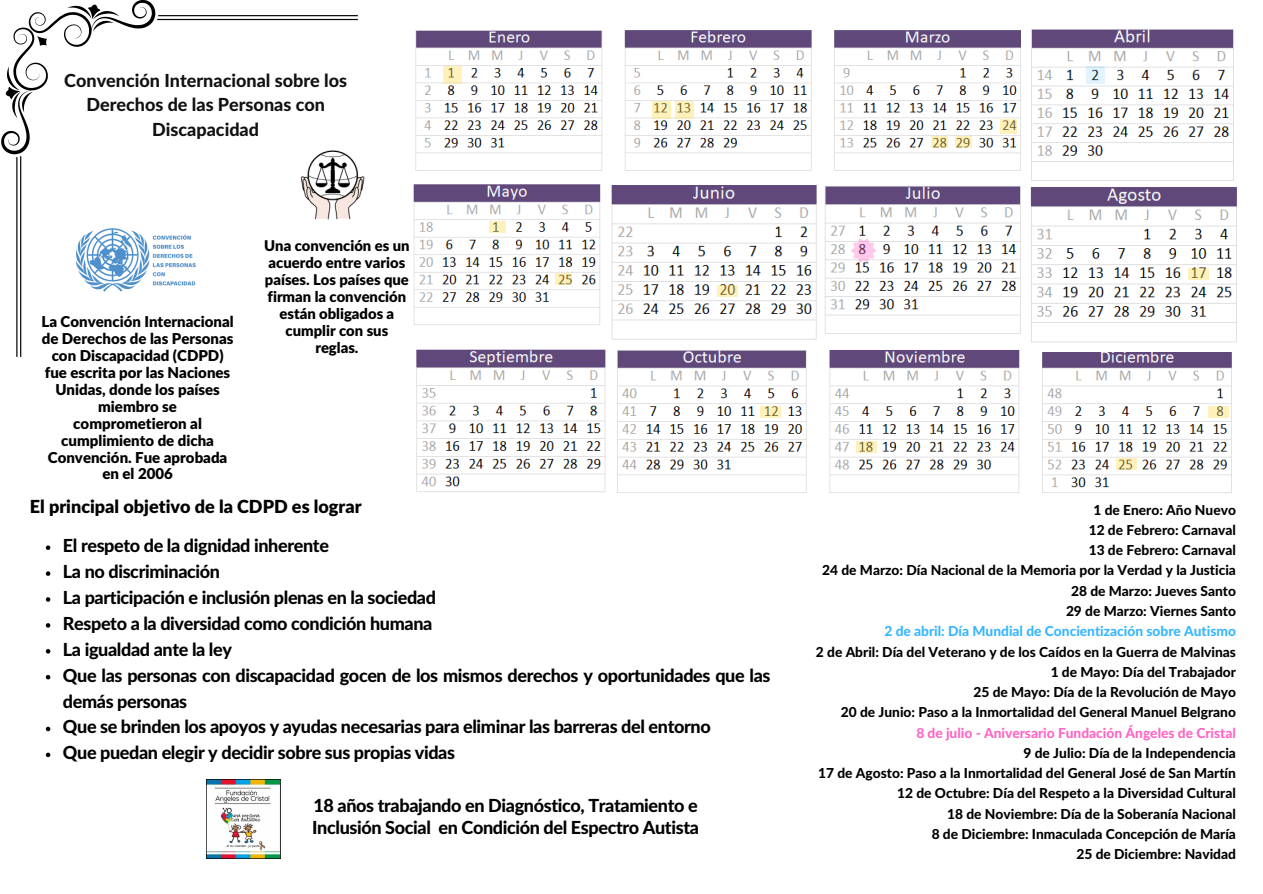
<style>
.page{position:relative;width:1263px;height:894px;background:#fff}
.page>*{position:absolute;margin:0;border:0;box-sizing:border-box;transform-origin:0 0}
.t1{font:800 18px/22.5px "Lato Latin";letter-spacing:-.02em;color:#000}
.t2{font:800 18px/24.8px "Lato Latin";color:#111;text-align:center}
.t3{font:900 18px "Lato Latin";color:#000}
.t4{font:900 15px/16.8px "Lato Latin";color:#000;text-align:center}
.t5{font:900 14.85px/16.8px "Lato Latin";color:#000;text-align:center}
.t6{font:800 13.8px/20.2px "Lato Latin";color:#000;text-align:right}
.t7{font:800 13.8px "Lato Latin";color:#38b6ff}
.t8{font:800 13.8px "Lato Latin";color:#ff66c4}
</style>
<div class="page">
<svg style="left:1px;top:0;width:357px;height:357px"></svg>
<img style="left:207px;top:779px;width:74px;height:78px">
<img style="left:415px;top:30px;width:606px;height:141px">
<img style="left:617px;top:350px;width:615px;height:143px">
<img style="left:1031px;top:29px;width:203px;height:152px">
<img style="left:413px;top:184px;width:188px;height:141px">
<img style="left:611px;top:185px;width:206px;height:155px">
<img style="left:825px;top:186px;width:196px;height:148px">
<svg style="left:850px;top:238px;width:26px;height:25px"></svg>
<img style="left:1023px;top:187px;width:214px;height:164px">
<img style="left:416px;top:349px;width:190px;height:143px">
<svg style="left:443px;top:66px;width:19px;height:18px"></svg>
<svg style="left:652px;top:101px;width:19px;height:18px"></svg>
<svg style="left:675px;top:101px;width:19px;height:18px"></svg>
<svg style="left:1000px;top:119px;width:17px;height:14px"></svg>
<svg style="left:1086px;top:66px;width:19px;height:18px"></svg>
<svg style="left:931px;top:136px;width:17px;height:12px"></svg>
<svg style="left:955px;top:136px;width:16px;height:12px"></svg>
<svg style="left:489px;top:221px;width:17px;height:12px"></svg>
<svg style="left:555px;top:273px;width:17px;height:11px"></svg>
<svg style="left:717px;top:284px;width:20px;height:12px"></svg>
<svg style="left:1188px;top:268px;width:20px;height:11px"></svg>
<svg style="left:760px;top:406px;width:20px;height:11px"></svg>
<svg style="left:857px;top:441px;width:20px;height:11px"></svg>
<svg style="left:1208px;top:406px;width:21px;height:11px"></svg>
<svg style="left:1116px;top:457px;width:20px;height:12px"></svg>
<img style="left:296px;top:148px;width:69px;height:73px">
<img style="left:74px;top:223px;width:132px;height:74px">
<svg style="left:46px;top:545px;width:4px;height:5px"></svg>
<svg style="left:46px;top:571px;width:4px;height:4px"></svg>
<svg style="left:46px;top:597px;width:4px;height:4px"></svg>
<svg style="left:46px;top:623px;width:4px;height:4px"></svg>
<svg style="left:46px;top:649px;width:4px;height:4px"></svg>
<svg style="left:46px;top:675px;width:4px;height:4px"></svg>
<svg style="left:46px;top:726px;width:4px;height:5px"></svg>
<svg style="left:46px;top:752px;width:4px;height:5px"></svg>
<p class="t2" style="left:64px;top:69px;width:284px">Convención Internacional sobre los<br>Derechos de las Personas con<br>Discapacidad</p>
<p class="t5" style="left:264px;top:238px;width:147px">Una convención es un acuerdo entre varios países. Los países que firman la convención están obligados a cumplir con sus reglas.</p>
<p class="t4" style="left:42px;top:314px;width:194px">La Convención Internacional de Derechos de las Personas con Discapacidad (CDPD) fue escrita por las Naciones<br>Unidas, donde los países miembro se comprometieron al cumplimiento de dicha<br>Convención. Fue aprobada en el 2006</p>
<p class="t3" style="left:30px;top:498px;width:333px">El principal objetivo de la CDPD es lograr</p>
<p class="t1" style="left:63px;top:535px;width:268px">El respeto de la dignidad inherente</p>
<p class="t1" style="left:63px;top:561px;width:159px">La no discriminación</p>
<p class="t1" style="left:63px;top:587px;width:375px">La participación e inclusión plenas en la sociedad</p>
<p class="t1" style="left:63px;top:613px;width:371px">Respeto a la diversidad como condición humana</p>
<p class="t1" style="left:63px;top:639px;width:171px">La igualdad ante la ley</p>
<p class="t1" style="left:63px;top:663px;width:709px;line-height:25.8px">Que las personas con discapacidad gocen de los mismos derechos y oportunidades que las demás personas</p>
<p class="t1" style="left:63px;top:716px;width:649px">Que se brinden los apoyos y ayudas necesarias para eliminar las barreras del entorno</p>
<p class="t1" style="left:63px;top:742px;width:394px">Que puedan elegir y decidir sobre sus propias vidas</p>
<p class="t1" style="left:312px;top:794px;width:388px">18 años trabajando en Diagnóstico, Tratamiento e<br>Inclusión Social en Condición del Espectro Autista</p>
<p class="t6" style="left:1093px;top:500px;width:144px">1 de Enero: Año Nuevo</p>
<p class="t6" style="left:1089px;top:520px;width:149px">12 de Febrero: Carnaval</p>
<p class="t6" style="left:1089px;top:540px;width:149px">13 de Febrero: Carnaval</p>
<p class="t6" style="left:822px;top:561px;width:415px">24 de Marzo: Día Nacional de la Memoria por la Verdad y la Justicia</p>
<p class="t6" style="left:1071px;top:581px;width:166px">28 de Marzo: Jueves Santo</p>
<p class="t6" style="left:1066px;top:601px;width:171px">29 de Marzo: Viernes Santo</p>
<p class="t7" style="left:884px;top:625px;width:353px">2 de abril: Día Mundial de Concientización sobre Autismo</p>
<p class="t6" style="left:816px;top:642px;width:421px">2 de Abril: Día del Veterano y de los Caídos en la Guerra de Malvinas</p>
<p class="t6" style="left:1051px;top:662px;width:187px">1 de Mayo: Día del Trabajador</p>
<p class="t6" style="left:973px;top:682px;width:264px">25 de Mayo: Día de la Revolución de Mayo</p>
<p class="t6" style="left:841px;top:702px;width:397px">20 de Junio: Paso a la Inmortalidad del General Manuel Belgrano</p>
<p class="t8" style="left:916px;top:726px;width:321px">8 de julio - Aniversario Fundación Ángeles de Cristal</p>
<p class="t6" style="left:1023px;top:743px;width:214px">9 de Julio: Día de la Independencia</p>
<p class="t6" style="left:818px;top:763px;width:419px">17 de Agosto: Paso a la Inmortalidad del General José de San Martín<br>12 de Octubre: Día del Respeto a la Diversidad Cultural</p>
<p class="t6" style="left:947px;top:804px;width:290px">18 de Noviembre: Día de la Soberanía Nacional</p>
<p class="t6" style="left:932px;top:824px;width:306px">8 de Diciembre: Inmaculada Concepción de María</p>
<p class="t6" style="left:1076px;top:844px;width:161px">25 de Diciembre: Navidad</p>
</div>
